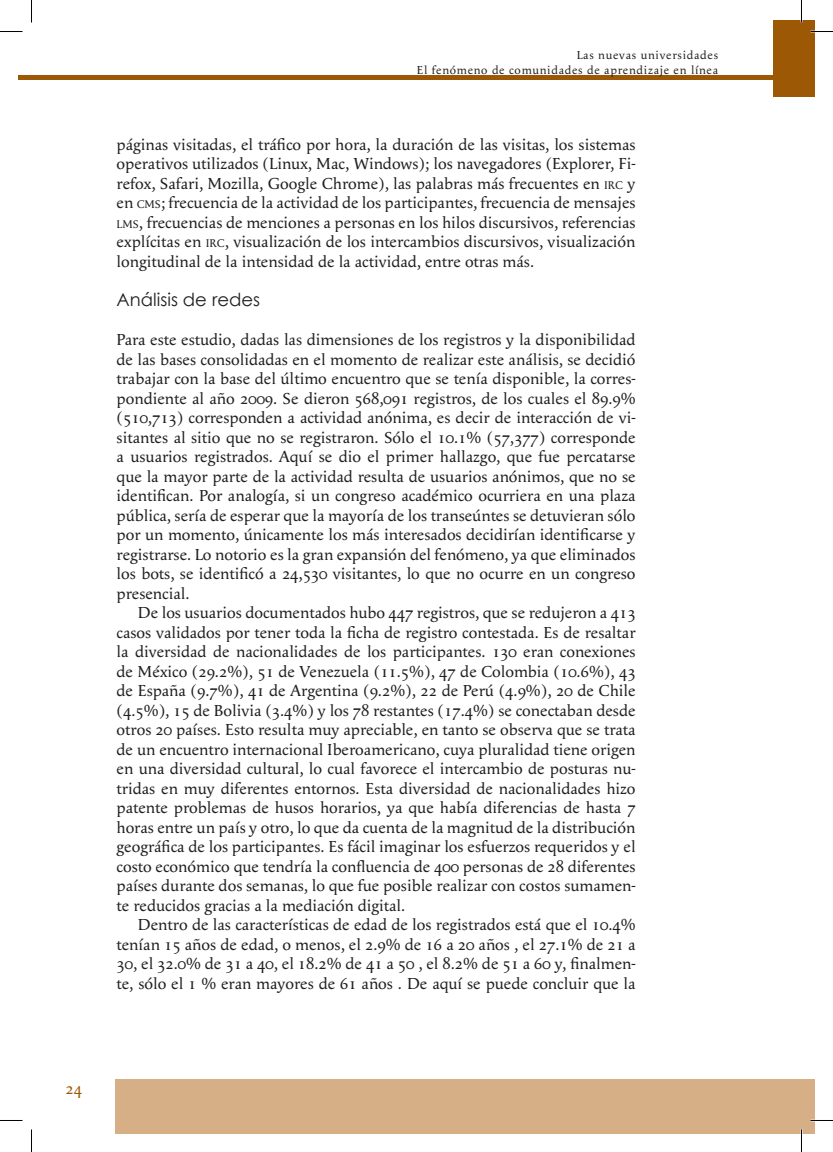
<style>
.page{position:relative;width:833px;height:1152px;background:#fff}
.page>*{position:absolute;margin:0;border:0;box-sizing:border-box;transform-origin:0 0}
.SUBTITULO_2{font:18px "Century Gothic";color:#231f20}
.NORMAL_DESPUES_DE_SU{font:16.5px/19.5px "Apolline";color:#231f20;text-align:justify}
.t1{font:16.5px "Apolline";color:#9d5806}
.t2{font:12px/14.4px "Apolline";letter-spacing:.06em;color:#231f20;text-align:right}
.s1{font-size:11.55px}
</style>
<div class="page">
<div style="left:772px;top:20px;width:29px;height:76px;background:#9d5806"></div>
<div style="left:801px;top:20px;width:13px;height:76px;background:#9d5806"></div>
<div style="left:801px;top:1079px;width:13px;height:54px;background:#d7af87"></div>
<div style="left:115px;top:1079px;width:686px;height:54px;background:#d7af87"></div>
<hr style="left:19px;top:75px;width:755px;height:4px;background:#9d5806">
<hr style="left:810px;top:1119px;width:23px;height:2px;background:#fff">
<hr style="left:800px;top:0;width:2px;height:22px;background:#fff">
<hr style="left:800px;top:1129px;width:2px;height:22px;background:#fff">
<svg style="left:0;top:31px;width:22px;height:1px"></svg>
<svg style="left:810px;top:31px;width:23px;height:1px"></svg>
<svg style="left:0;top:1120px;width:22px;height:1px"></svg>
<svg style="left:810px;top:1120px;width:23px;height:1px"></svg>
<svg style="left:31px;top:0;width:1px;height:22px"></svg>
<svg style="left:31px;top:1129px;width:1px;height:22px"></svg>
<svg style="left:801px;top:0;width:1px;height:22px"></svg>
<svg style="left:801px;top:1129px;width:1px;height:22px"></svg>
<p class="t2" style="left:417px;top:48px;width:303px">Las nuevas universidades<br>El fenómeno de comunidades de aprendizaje en línea</p>
<p class="NORMAL_DESPUES_DE_SU" style="left:117px;top:135px;width:520px">páginas visitadas, el tráfico por hora, la duración de las visitas, los sistemas operativos utilizados (Linux, Mac, Windows); los navegadores (Explorer, Fi&shy;refox, Safari, Mozilla, Google Chrome), las palabras más frecuentes en <span class="s1">IRC</span> y en <span class="s1">CMS</span>; frecuencia de la actividad de los participantes, frecuencia de mensajes <span class="s1">LMS</span>, frecuencias de menciones a personas en los hilos discursivos, referencias explícitas en <span class="s1">IRC</span>, visualización de los intercambios discursivos, visualización longitudinal de la intensidad de la actividad, entre otras más.</p>
<p class="SUBTITULO_2" style="left:117px;top:288px;width:145px">Análisis de redes</p>
<p class="NORMAL_DESPUES_DE_SU" style="left:117px;top:330px;width:520px">Para este estudio, dadas las dimensiones de los registros y la disponibilidad de las bases consolidadas en el momento de realizar este análisis, se decidió trabajar con la base del último encuentro que se tenía disponible, la corres&shy;pondiente al año 2009. Se dieron 568,091 registros, de los cuales el 89.9% (510,713) corresponden a actividad anónima, es decir de interacción de vi&shy;sitantes al sitio que no se registraron. Sólo el 10.1% (57,377) corresponde a usuarios registrados. Aquí se dio el primer hallazgo, que fue percatarse que la mayor parte de la actividad resulta de usuarios anónimos, que no se identifican. Por analogía, si un congreso académico ocurriera en una plaza pública, sería de esperar que la mayoría de los transeúntes se detuvieran sólo por un momento, únicamente los más interesados decidirían identificarse y registrarse. Lo notorio es la gran expansión del fenómeno, ya que eliminados los bots, se identificó a 24,530 visitantes, lo que no ocurre en un congreso presencial.</p>
<p class="NORMAL_DESPUES_DE_SU" style="left:117px;top:603px;width:520px;text-indent:21px">De los usuarios documentados hubo 447 registros, que se redujeron a 413 casos validados por tener toda la ficha de registro contestada. Es de resaltar la diversidad de nacionalidades de los participantes. 130 eran conexiones de México (29.2%), 51 de Venezuela (11.5%), 47 de Colombia (10.6%), 43 de España (9.7%), 41 de Argentina (9.2%), 22 de Perú (4.9%), 20 de Chile (4.5%), 15 de Bolivia (3.4%) y los 78 restantes (17.4%) se conectaban desde otros 20 países. Esto resulta muy apreciable, en tanto se observa que se trata de un encuentro internacional Iberoamericano, cuya pluralidad tiene origen en una diversidad cultural, lo cual favorece el intercambio de posturas nu&shy;tridas en muy diferentes entornos. Esta diversidad de nacionalidades hizo patente problemas de husos horarios, ya que había diferencias de hasta 7 horas entre un país y otro, lo que da cuenta de la magnitud de la distribución geográfica de los participantes. Es fácil imaginar los esfuerzos requeridos y el costo económico que tendría la confluencia de 400 personas de 28 diferentes países durante dos semanas, lo que fue posible realizar con costos sumamen&shy;te reducidos gracias a la mediación digital.</p>
<p class="NORMAL_DESPUES_DE_SU" style="left:117px;top:915px;width:520px;text-indent:21px">Dentro de las características de edad de los registrados está que el 10.4% tenían 15 años de edad, o menos, el 2.9% de 16 a 20 años , el 27.1% de 21 a 30, el 32.0% de 31 a 40, el 18.2% de 41 a 50 , el 8.2% de 51 a 60 y, finalmen&shy;te, sólo el 1 % eran mayores de 61 años . De aquí se puede concluir que la</p>
<p class="t1" style="left:66px;top:1078px;width:18px">24</p>
</div>
